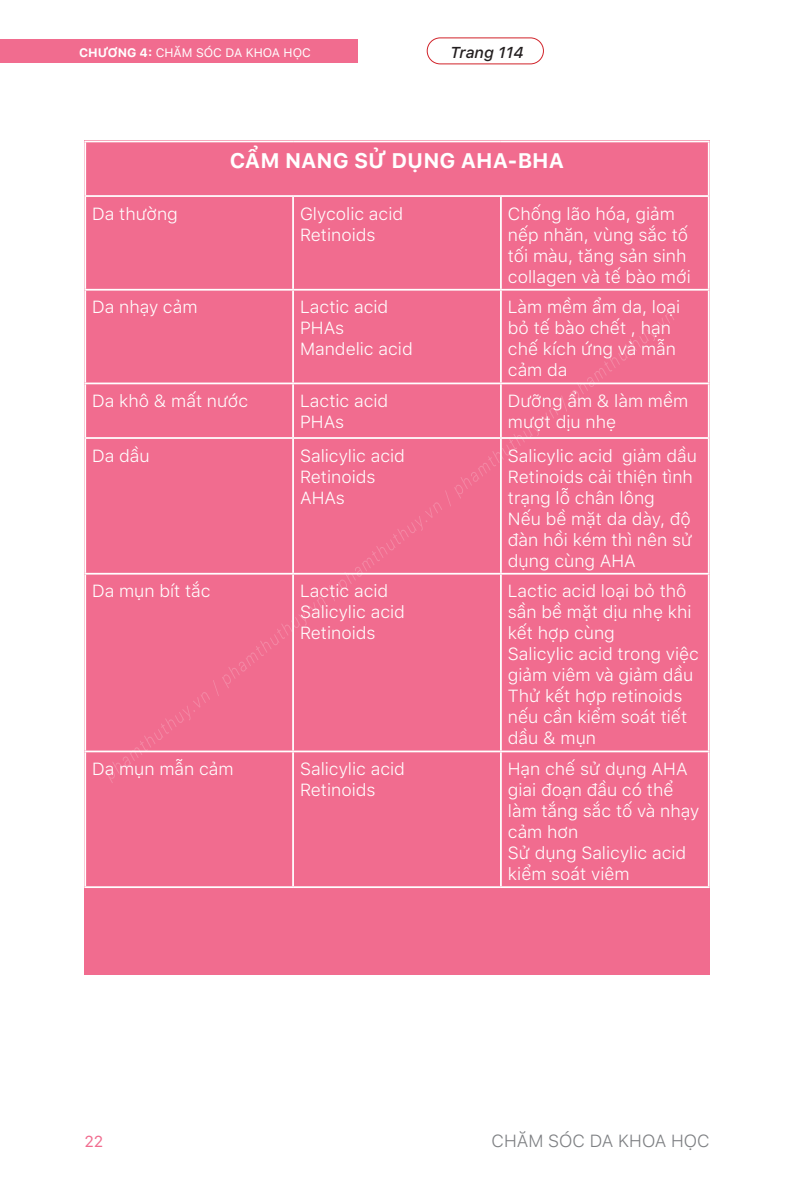
<style>
.page{position:relative;width:794px;height:1191px;background:#fff}
.page>*{position:absolute;margin:0;border:0;box-sizing:border-box;transform-origin:0 0}
.t1{font:700 21px "SFUI Text";color:#fff}
.t2{font:300 17.5px/21px "SFUI Text";color:#fff}
.t3{font:300 17.5px "SFUI Text";color:#7e8083}
.t4{font:italic 500 15.75px "SFUI Text";color:#231f20}
.t5{font:15.75px "SFUI Text";color:#f16c8f}
.t6{font:12.25px "SFUI Text";color:#fff}
.s1{font-weight:700}
</style>
<div class="page">
<div style="left:84px;top:141px;width:625px;height:834px;background:#f16c8f"></div>
<hr style="left:708px;top:142px;width:1px;height:53px;background:#fff">
<hr style="left:84px;top:141px;width:209px;height:1px;background:#fff">
<hr style="left:84px;top:142px;width:2px;height:53px;background:#fff">
<hr style="left:293px;top:141px;width:208px;height:1px;background:#fff">
<hr style="left:501px;top:141px;width:208px;height:1px;background:#fff">
<hr style="left:501px;top:195px;width:208px;height:2px;background:#fff">
<hr style="left:708px;top:197px;width:1px;height:92px;background:#fff">
<hr style="left:84px;top:289px;width:209px;height:2px;background:#fff">
<hr style="left:293px;top:289px;width:208px;height:2px;background:#fff">
<hr style="left:501px;top:289px;width:208px;height:2px;background:#fff">
<hr style="left:708px;top:291px;width:1px;height:91px;background:#fff">
<hr style="left:84px;top:382px;width:209px;height:2px;background:#fff">
<hr style="left:501px;top:382px;width:208px;height:2px;background:#fff">
<hr style="left:708px;top:384px;width:1px;height:53px;background:#fff">
<hr style="left:84px;top:437px;width:209px;height:2px;background:#fff">
<hr style="left:501px;top:437px;width:208px;height:2px;background:#fff">
<hr style="left:708px;top:439px;width:1px;height:134px;background:#fff">
<hr style="left:84px;top:573px;width:209px;height:1px;background:#fff">
<hr style="left:501px;top:573px;width:208px;height:1px;background:#fff">
<hr style="left:708px;top:574px;width:1px;height:176px;background:#fff">
<hr style="left:84px;top:750px;width:209px;height:2px;background:#fff">
<hr style="left:501px;top:750px;width:208px;height:2px;background:#fff">
<hr style="left:708px;top:752px;width:1px;height:134px;background:#fff">
<hr style="left:501px;top:886px;width:208px;height:2px;background:#fff">
<hr style="left:84px;top:195px;width:209px;height:2px;background:#fff">
<hr style="left:84px;top:197px;width:2px;height:92px;background:#fff">
<hr style="left:84px;top:291px;width:2px;height:91px;background:#fff">
<hr style="left:84px;top:384px;width:2px;height:53px;background:#fff">
<hr style="left:84px;top:439px;width:2px;height:134px;background:#fff">
<hr style="left:84px;top:574px;width:2px;height:176px;background:#fff">
<hr style="left:84px;top:752px;width:2px;height:134px;background:#fff">
<hr style="left:84px;top:886px;width:209px;height:2px;background:#fff">
<hr style="left:293px;top:195px;width:208px;height:2px;background:#fff">
<hr style="left:292px;top:197px;width:2px;height:92px;background:#fff">
<hr style="left:500px;top:197px;width:2px;height:92px;background:#fff">
<hr style="left:292px;top:291px;width:2px;height:91px;background:#fff">
<hr style="left:500px;top:291px;width:2px;height:91px;background:#fff">
<hr style="left:292px;top:752px;width:2px;height:134px;background:#fff">
<hr style="left:500px;top:752px;width:2px;height:134px;background:#fff">
<hr style="left:293px;top:886px;width:208px;height:2px;background:#fff">
<svg style="left:106px;top:312px;width:568px;height:471px"></svg>
<div style="left:0;top:40px;width:357px;height:23px;background:#f16c8f"></div>
<div style="left:427px;top:37px;width:117px;height:27px;border:1px solid #d1232a;border-radius:13px"></div>
<p class="t6" style="left:79px;top:44px;width:233px"><span class="s1">CHƯƠNG 4:</span> CHĂM SÓC DA KHOA HỌC</p>
<p class="t4" style="left:450px;top:41px;width:75px">Trang 114</p>
<p class="t1" style="left:230px;top:146px;width:336px">CẨM NANG SỬ DỤNG AHA-BHA</p>
<p class="t2" style="left:92px;top:202px;width:87px">Da thường</p>
<p class="t2" style="left:300px;top:202px;width:105px">Glycolic acid</p>
<p class="t2" style="left:300px;top:223px;width:77px">Retinoids</p>
<p class="t2" style="left:508px;top:202px;width:184px">Chống lão hóa, giảm nếp nhăn, vùng sắc tố tối màu, tăng sản sinh collagen và tế bào mới</p>
<p class="t2" style="left:92px;top:296px;width:107px">Da nhạy cảm</p>
<p class="t2" style="left:300px;top:296px;width:90px">Lactic acid</p>
<p class="t2" style="left:300px;top:317px;width:46px">PHAs</p>
<p class="t2" style="left:300px;top:338px;width:114px">Mandelic acid</p>
<p class="t2" style="left:508px;top:296px;width:174px">Làm mềm ẩm da, loại bỏ tế bào chết , hạn chế kích ứng và mẫn cảm da</p>
<p class="t2" style="left:92px;top:390px;width:158px">Da khô &amp; mất nước</p>
<p class="t2" style="left:300px;top:390px;width:90px">Lactic acid</p>
<p class="t2" style="left:300px;top:411px;width:46px">PHAs</p>
<p class="t2" style="left:508px;top:390px;width:182px">Dưỡng ẩm &amp; làm mềm mượt dịu nhẹ</p>
<p class="t2" style="left:92px;top:444px;width:59px">Da dầu</p>
<p class="t2" style="left:300px;top:444px;width:106px">Salicylic acid</p>
<p class="t2" style="left:300px;top:465px;width:77px">Retinoids</p>
<p class="t2" style="left:300px;top:486px;width:46px">AHAs</p>
<p class="t2" style="left:508px;top:444px;width:191px">Salicylic acid giảm dầu</p>
<p class="t2" style="left:508px;top:465px;width:186px">Retinoids cải thiện tình trạng lỗ chân lông</p>
<p class="t2" style="left:508px;top:507px;width:186px;text-align:justify">Nếu bề mặt da dày, độ đàn hồi kém thì nên sử dụng cùng AHA</p>
<p class="t2" style="left:92px;top:580px;width:120px">Da mụn bít tắc</p>
<p class="t2" style="left:300px;top:580px;width:90px">Lactic acid</p>
<p class="t2" style="left:300px;top:601px;width:106px">Salicylic acid</p>
<p class="t2" style="left:300px;top:622px;width:77px">Retinoids</p>
<p class="t2" style="left:508px;top:580px;width:185px">Lactic acid loại bỏ thô sần bề mặt dịu nhẹ khi kết hợp cùng</p>
<p class="t2" style="left:508px;top:643px;width:193px">Salicylic acid trong việc giảm viêm và giảm dầu</p>
<p class="t2" style="left:508px;top:685px;width:181px">Thử kết hợp retinoids nếu cần kiểm soát tiết dầu &amp; mụn</p>
<p class="t2" style="left:92px;top:758px;width:143px">Da mụn mẫn cảm</p>
<p class="t2" style="left:300px;top:758px;width:106px">Salicylic acid</p>
<p class="t2" style="left:300px;top:779px;width:77px">Retinoids</p>
<p class="t2" style="left:508px;top:758px;width:193px">Hạn chế sử dụng AHA giai đoạn đầu có thể làm tắng sắc tố và nhạy cảm hơn</p>
<p class="t2" style="left:508px;top:842px;width:180px">Sử dụng Salicylic acid kiểm soát viêm</p>
<p class="t5" style="left:84px;top:1130px;width:21px">22</p>
<p class="t3" style="left:491px;top:1128px;width:219px">CHĂM SÓC DA KHOA HỌC</p>
</div>
